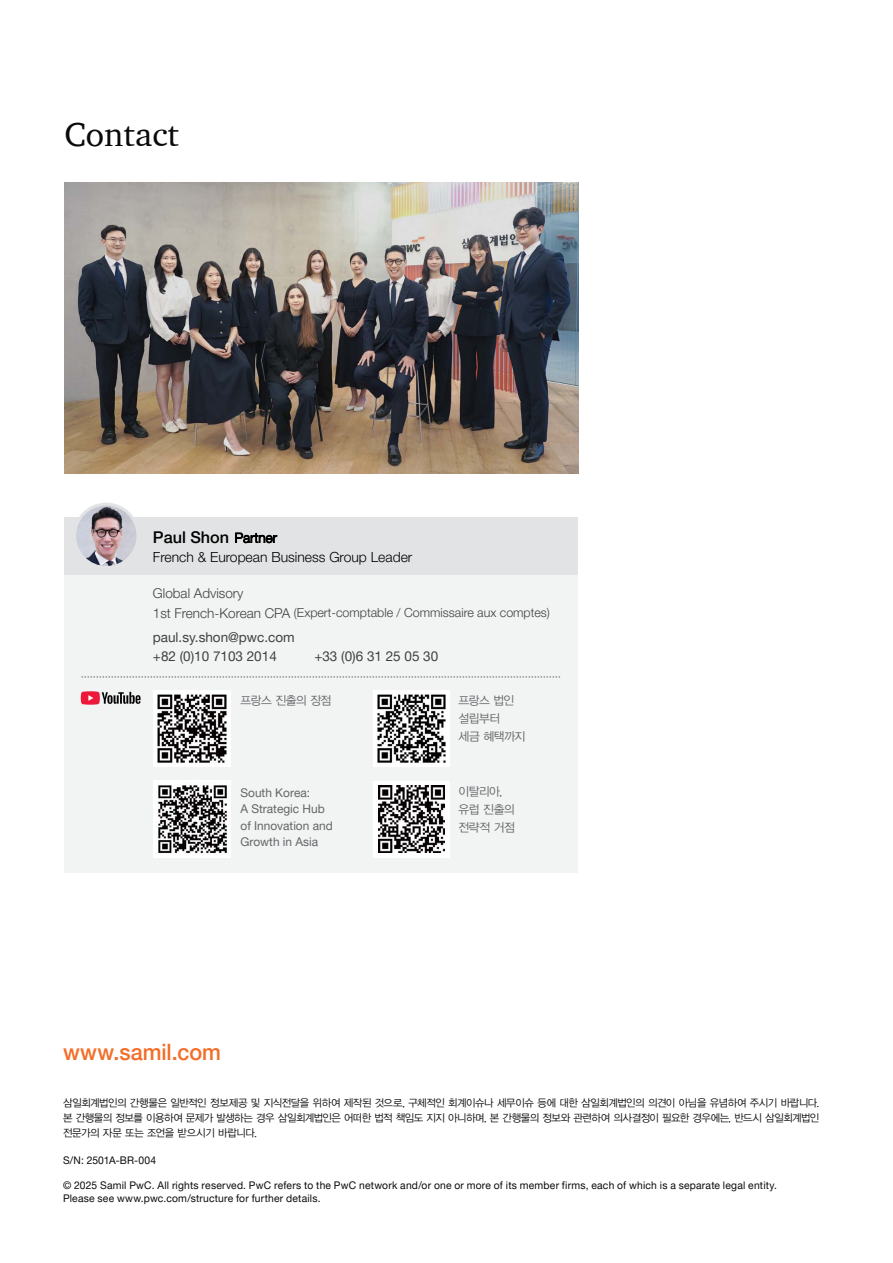
<style>
.page{position:relative;width:893px;height:1263px;background:#fff}
.page>*{position:absolute;margin:0;border:0;box-sizing:border-box;transform-origin:0 0}
.t1{font:34.05px "ITC Charter Com";color:#0a0a0a}
.t2{font:500 22.5px "Helvetica Neue LT Pro";color:#f36d28;scale:.96 1}
.t3{font:500 16.2px "Helvetica Neue LT Pro";color:#000}
.t4{font:300 13.95px "Helvetica Neue LT Pro";color:#000}
.t5{font:13.5px/19.5px "Helvetica Neue LT Pro";color:#404042}
.t6{font:300 13.5px "Helvetica Neue LT Pro";color:#404042}
.t7{font:300 12.45px "Helvetica Neue LT Pro";color:#404042}
.t8{font:12px/16.5px "Helvetica Neue LT Pro";color:#626466}
.t9{font:12px/18px "YDVYGO32";letter-spacing:-.05em;color:#626466}
.t10{font:10.5px/12.6px "Helvetica Neue LT Pro";letter-spacing:.02em;color:#0a0a0a}
.t11{font:10.5px/15px "YDVYGO32";letter-spacing:-.04em;color:#0a0a0a;text-align:justify}
.s1{font-weight:300;font-size:13.5px}
.s2{font-size:13.5px}
</style>
<div class="page">
<div style="left:64px;top:575px;width:514px;height:298px;background:#f2f3f3"></div>
<div style="left:64px;top:517px;width:514px;height:58px;background:#e2e3e4"></div>
<img style="left:64px;top:182px;width:514px;height:291px">
<svg style="left:82px;top:677px;width:478px;height:1px"></svg>
<svg style="left:81px;top:691px;width:60px;height:14px"></svg>
<img style="left:154px;top:690px;width:76px;height:77px">
<img style="left:373px;top:690px;width:77px;height:77px">
<div style="left:373px;top:781px;width:77px;height:76px;background:#fff"></div>
<img style="left:378px;top:786px;width:67px;height:66px">
<img style="left:75px;top:504px;width:63px;height:63px;border-radius:32px">
<div style="left:73px;top:503px;width:66px;height:66px;border:3px solid #e2e3e4;border-radius:50%"></div>
<img style="left:154px;top:781px;width:76px;height:76px">
<h1 class="t1" style="left:64px;top:114px;width:116px">Contact</h1>
<h3 class="t3" style="left:153px;top:527px;width:126px">Paul Shon <span class="s1">Partner</span></h3>
<h3 class="t4" style="left:153px;top:549px;width:261px">French &amp; European Business Group Leader</h3>
<p class="t6" style="left:153px;top:585px;width:92px">Global Advisory</p>
<p class="t7" style="left:153px;top:605px;width:399px"><span class="s2">1st French-Korean CPA</span> (Expert-comptable / Commissaire aux comptes)</p>
<p class="t5" style="left:153px;top:627px;width:143px">paul.sy.shon@pwc.com +82 (0)10 7103 2014</p>
<p class="t5" style="left:314px;top:646px;width:125px">+33 (0)6 31 25 05 30</p>
<p class="t9" style="left:241px;top:691px;width:92px">프랑스 진출의 장점</p>
<p class="t9" style="left:459px;top:691px;width:68px">프랑스 법인 설립부터<br>세금 혜택까지</p>
<p class="t8" style="left:241px;top:784px;width:94px">South Korea:<br>A Strategic Hub of Innovation and<br>Growth in Asia</p>
<p class="t9" style="left:459px;top:781px;width:58px">이탈리아, 유럽 진출의 전략적 거점</p>
<h2 class="t2" style="left:63px;top:1038px;width:166px">www.samil.com</h2>
<p class="t11" style="left:63px;top:1094px;width:758px">삼일회계법인의 간행물은 일반적인 정보제공 및 지식전달을 위하여 제작된 것으로, 구체적인 회계이슈나 세무이슈 등에 대한 삼일회계법인의 의견이 아님을 유념하여 주시기 바랍니다. 본 간행물의 정보를 이용하여 문제가 발생하는 경우 삼일회계법인은 어떠한 법적 책임도 지지 아니하며, 본 간행물의 정보와 관련하여 의사결정이 필요한 경우에는, 반드시 삼일회계법인 전문가의 자문 또는 조언을 받으시기 바랍니다.</p>
<p class="t10" style="left:63px;top:1154px;width:95px">S/N: 2501A-BR-004</p>
<p class="t10" style="left:63px;top:1179px;width:716px">© 2025 Samil PwC. All rights reserved. PwC refers to the PwC network and/or one or more of its member firms, each of which is a separate legal entity.<br>Please see www.pwc.com/structure for further details.</p>
</div>
